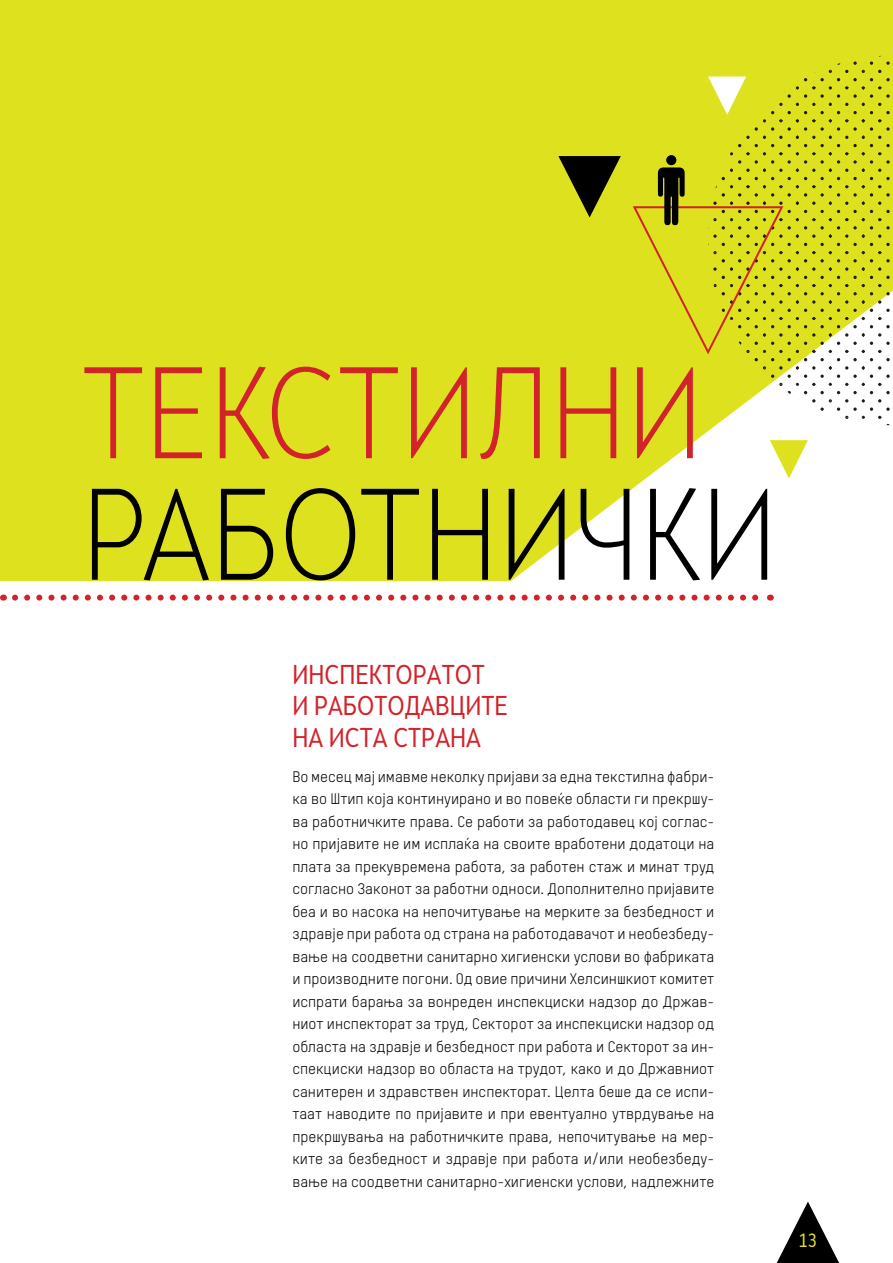
<style>
.page{position:relative;width:893px;height:1263px;background:#fff}
.page>*{position:absolute;margin:0;border:0;box-sizing:border-box;transform-origin:0 0}
.t1{font:300 121.5px "Skola Sans Cn";color:#000}
.t2{font:300 121.5px "Skola Sans Cn";color:#d2232a}
.t3{font:25.5px/31.5px "Skola Sans Cn";color:#d2232a}
.t4{font:18px "Skola Sans Cn";color:#dee21e}
.t5{font:15px/22.5px "Oxfam TSTARPRO";color:#000;text-align:justify}
</style>
<div class="page">
<svg style="left:777px;top:1201px;width:62px;height:62px"></svg>
<svg style="left:1px;top:0;width:892px;height:581px;background:#e1e435"></svg>
<hr style="left:0;top:0;width:1px;height:1263px;background:#dee21e">
<div style="left:0;top:581px;width:893px;height:359px;background:#fff"></div>
<svg style="left:558px;top:156px;width:63px;height:61px;background:#6f710e"></svg>
<svg style="left:15px;top:595px;width:744px;height:6px"></svg>
<svg style="left:0;top:594px;width:7px;height:669px"></svg>
<svg style="left:631px;top:56px;width:259px;height:369px;background:#d8da39"></svg>
<div style="left:666px;top:155px;width:10px;height:10px;background:#000;border-radius:50%"></div>
<svg style="left:770px;top:440px;width:38px;height:38px"></svg>
<h1 class="t2" style="left:82px;top:342px;width:623px">ТЕКСТИЛНИ</h1>
<h1 class="t1" style="left:82px;top:463px;width:697px">РАБОТНИЧКИ</h1>
<h2 class="t3" style="left:292px;top:658px;width:217px">ИНСПЕКТОРАТОТ<br>И РАБОТОДАВЦИТЕ<br>НА ИСТА СТРАНА</h2>
<p class="t5" style="left:292px;top:765px;width:424px">Во месец мај имавме неколку пријави за една текстилна фабри&shy;ка во Штип која континуирано и во повеќе области ги прекршу&shy;ва работничките права. Се работи за работодавец кој соглас&shy;но пријавите не им исплаќа на своите вработени додатоци на плата за прекувремена работа, за работен стаж и минат труд согласно Законот за работни односи. Дополнително пријавите беа и во насока на непочитување на мерките за безбедност и здравје при работа од страна на работодавачот и необезбеду&shy;вање на соодветни санитарно хигиенски услови во фабриката и производните погони. Од овие причини Хелсиншкиот комитет испрати барања за вонреден инспекциски надзор до Држав&shy;ниот инспекторат за труд, Секторот за инспекциски надзор од областа на здравје и безбедност при работа и Секторот за ин&shy;спекциски надзор во областа на трудот, како и до Државниот санитерен и здравствен инспекторат. Целта беше да се испи&shy;таат наводите по пријавите и при евентуално утврдување на прекршувања на работничките права, непочитување на мер&shy;ките за безбедност и здравје при работа и/или необезбеду&shy;вање на соодветни санитарно-хигиенски услови, надлежните</p>
<p class="t4" style="left:799px;top:1230px;width:19px">13</p>
</div>
